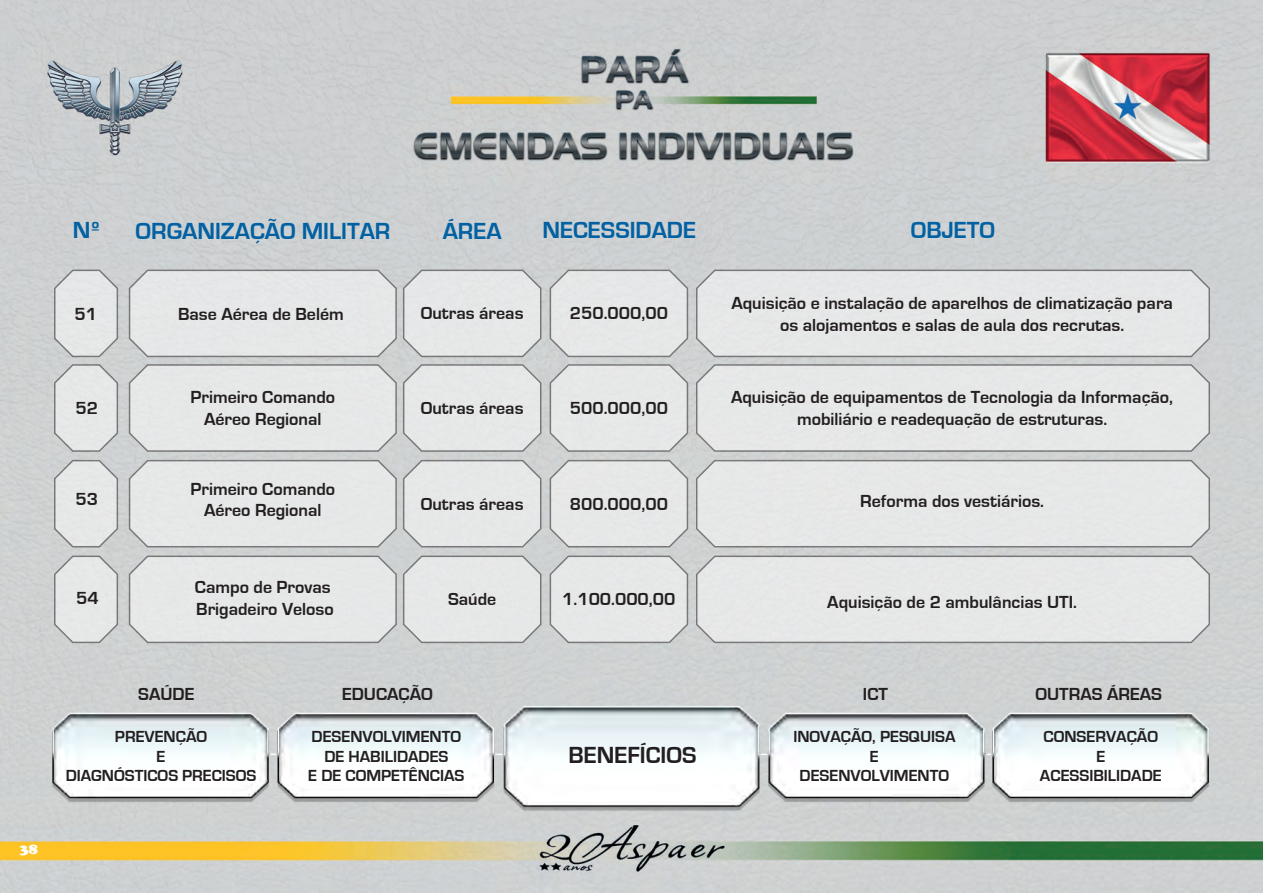
<style>
.page{position:relative;width:1263px;height:893px;background:#fff}
.page>*{position:absolute;margin:0;border:0;box-sizing:border-box;transform-origin:0 0}
.t1{font:700 24px "Eurostile";color:#0161a2}
.t2{font:700 24px "Eurostile";color:#231f20}
.t3{font:700 18px/21.6px "Eurostile";color:#231f20;text-align:center}
.t4{font:700 16.5px/19.8px "Eurostile";color:#231f20;text-align:center}
.t5{font:900 15px "Cooper";color:#fff}
</style>
<div class="page">
<img style="left:0;top:0;width:1263px;height:893px">
<svg style="left:53px;top:268px;width:66px;height:280px;background:#dadbdb"></svg>
<svg style="left:53px;top:554px;width:66px;height:90px;background:#dbdcdc"></svg>
<svg style="left:695px;top:268px;width:516px;height:90px;background:#e0e1e2"></svg>
<svg style="left:695px;top:363px;width:516px;height:90px;background:#e0e2e2"></svg>
<svg style="left:549px;top:268px;width:140px;height:280px;background:#dedfdf"></svg>
<svg style="left:695px;top:458px;width:516px;height:90px;background:#e1e2e2"></svg>
<svg style="left:128px;top:268px;width:414px;height:280px;background:#dee0e0"></svg>
<svg style="left:549px;top:554px;width:140px;height:90px;background:#dee0e0"></svg>
<svg style="left:695px;top:554px;width:516px;height:90px;background:#e0e2e2"></svg>
<svg style="left:128px;top:554px;width:414px;height:90px;background:#dfe1e1"></svg>
<img style="left:44px;top:688px;width:1173px;height:132px">
<p class="t5" style="left:20px;top:841px;width:20px">38</p>
<h1 class="t1" style="left:73px;top:217px;width:29px">Nº</h1>
<h1 class="t1" style="left:443px;top:218px;width:60px">ÁREA</h1>
<h1 class="t1" style="left:136px;top:218px;width:256px">ORGANIZAÇÃO MILITAR</h1>
<h1 class="t1" style="left:542px;top:217px;width:155px">NECESSIDADE</h1>
<h1 class="t1" style="left:911px;top:217px;width:86px">OBJETO</h1>
<p class="t3" style="left:74px;top:303px;width:24px">51</p>
<p class="t3" style="left:178px;top:303px;width:167px">Base Aérea de Belém</p>
<p class="t3" style="left:570px;top:303px;width:100px">250.000,00</p>
<p class="t3" style="left:731px;top:293px;width:443px">Aquisição e instalação de aparelhos de climatização para os alojamentos e salas de aula dos recrutas.</p>
<p class="t3" style="left:421px;top:303px;width:104px">Outras áreas</p>
<p class="t3" style="left:75px;top:398px;width:24px">52</p>
<p class="t3" style="left:190px;top:387px;width:146px">Primeiro Comando<br>Aéreo Regional</p>
<p class="t3" style="left:731px;top:387px;width:444px">Aquisição de equipamentos de Tecnologia da Informação, mobiliário e readequação de estruturas.</p>
<p class="t3" style="left:421px;top:398px;width:104px">Outras áreas</p>
<p class="t3" style="left:570px;top:398px;width:100px">500.000,00</p>
<p class="t3" style="left:75px;top:489px;width:24px">53</p>
<p class="t3" style="left:190px;top:478px;width:146px">Primeiro Comando<br>Aéreo Regional</p>
<p class="t3" style="left:421px;top:493px;width:104px">Outras áreas</p>
<p class="t3" style="left:570px;top:493px;width:100px">800.000,00</p>
<p class="t3" style="left:860px;top:490px;width:185px">Reforma dos vestiários.</p>
<p class="t3" style="left:76px;top:588px;width:24px">54</p>
<p class="t3" style="left:195px;top:577px;width:140px;text-align:left">Campo de Provas<br>Brigadeiro Veloso</p>
<p class="t3" style="left:448px;top:589px;width:50px">Saúde</p>
<p class="t3" style="left:562px;top:589px;width:115px">1.100.000,00</p>
<p class="t3" style="left:827px;top:591px;width:251px">Aquisição de 2 ambulâncias UTI.</p>
<p class="t3" style="left:138px;top:683px;width:58px">SAÚDE</p>
<p class="t3" style="left:342px;top:683px;width:92px">EDUCAÇÃO</p>
<p class="t3" style="left:863px;top:683px;width:27px">ICT</p>
<p class="t3" style="left:1035px;top:683px;width:128px">OUTRAS ÁREAS</p>
<p class="t4" style="left:66px;top:727px;width:192px">PREVENÇÃO<br>E<br>DIAGNÓSTICOS PRECISOS</p>
<p class="t4" style="left:308px;top:727px;width:158px">DESENVOLVIMENTO<br>DE HABILIDADES<br>E DE COMPETÊNCIAS</p>
<p class="t4" style="left:793px;top:727px;width:164px">INOVAÇÃO, PESQUISA<br>E<br>DESENVOLVIMENTO</p>
<p class="t4" style="left:1040px;top:727px;width:123px">CONSERVAÇÃO<br>E<br>ACESSIBILIDADE</p>
<h1 class="t2" style="left:569px;top:742px;width:129px">BENEFÍCIOS</h1>
</div>
